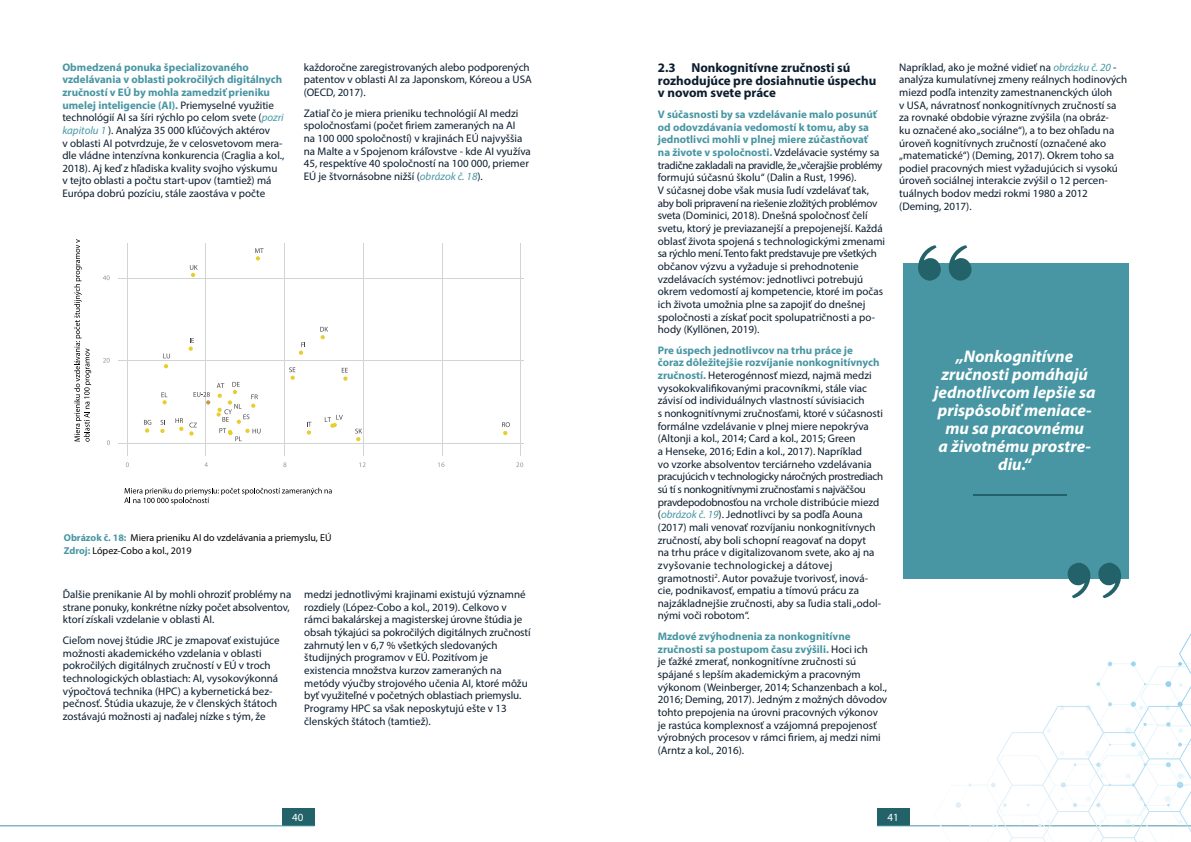
<style>
.page{position:relative;width:1191px;height:842px;background:#fff}
.page>*{position:absolute;margin:0;border:0;box-sizing:border-box;transform-origin:0 0}
.t1{font:italic 700 17px/18px "Myriad Pro";color:#fff;text-align:center}
.t2{font:700 13px/12.6px "Myriad Pro";color:#0b1d2e}
.t3{font:11px/12.6px "Myriad Pro";color:#0b1d2e}
.t4{font:11px "Myriad Pro";color:#fff}
.t5{font:10px/12.6px "Myriad Pro";color:#000}
.s1{font-weight:700;color:#4896a3}
.s2{font-style:italic;color:#4697a5}
</style>
<div class="page">
<div style="left:282px;top:809px;width:32px;height:17px;background:#246269"></div>
<hr style="left:0;top:825px;width:314px;height:1px;background:#4896a3">
<div style="left:877px;top:809px;width:33px;height:17px;background:#246269"></div>
<hr style="left:877px;top:825px;width:314px;height:1px;background:#4896a3">
<svg style="left:74px;top:239px;width:17px;height:203px"></svg>
<svg style="left:124px;top:488px;width:208px;height:17px"></svg>
<svg style="left:107px;top:440px;width:3px;height:5px"></svg>
<svg style="left:103px;top:358px;width:7px;height:5px"></svg>
<svg style="left:103px;top:275px;width:7px;height:5px"></svg>
<hr style="left:118px;top:443px;width:406px;height:1px;background:#d2d3d3">
<hr style="left:118px;top:360px;width:406px;height:1px;background:#d2d3d3">
<hr style="left:118px;top:278px;width:406px;height:1px;background:#d2d3d3">
<hr style="left:127px;top:244px;width:1px;height:212px;background:#d2d3d3">
<hr style="left:205px;top:244px;width:1px;height:212px;background:#d2d3d3">
<hr style="left:284px;top:244px;width:1px;height:212px;background:#d2d3d3">
<hr style="left:363px;top:244px;width:1px;height:212px;background:#d2d3d3">
<hr style="left:442px;top:244px;width:1px;height:212px;background:#d2d3d3">
<hr style="left:520px;top:244px;width:1px;height:212px;background:#d2d3d3">
<svg style="left:204px;top:462px;width:4px;height:5px"></svg>
<svg style="left:126px;top:462px;width:3px;height:5px"></svg>
<svg style="left:283px;top:462px;width:3px;height:5px"></svg>
<svg style="left:359px;top:462px;width:6px;height:5px"></svg>
<svg style="left:438px;top:462px;width:6px;height:5px"></svg>
<svg style="left:516px;top:462px;width:7px;height:5px"></svg>
<svg style="left:164px;top:364px;width:4px;height:4px"></svg>
<svg style="left:144px;top:420px;width:7px;height:13px"></svg>
<svg style="left:160px;top:420px;width:5px;height:13px"></svg>
<svg style="left:175px;top:418px;width:8px;height:13px"></svg>
<svg style="left:189px;top:423px;width:8px;height:13px"></svg>
<svg style="left:161px;top:392px;width:6px;height:12px"></svg>
<svg style="left:163px;top:354px;width:7px;height:4px"></svg>
<svg style="left:189px;top:338px;width:5px;height:13px"></svg>
<svg style="left:320px;top:327px;width:8px;height:12px"></svg>
<svg style="left:299px;top:342px;width:6px;height:13px"></svg>
<svg style="left:289px;top:367px;width:6px;height:13px"></svg>
<svg style="left:342px;top:368px;width:6px;height:13px"></svg>
<svg style="left:325px;top:415px;width:18px;height:13px"></svg>
<svg style="left:307px;top:422px;width:4px;height:13px"></svg>
<svg style="left:355px;top:429px;width:7px;height:12px"></svg>
<svg style="left:502px;top:422px;width:8px;height:13px"></svg>
<svg style="left:216px;top:382px;width:44px;height:59px"></svg>
<svg style="left:190px;top:265px;width:8px;height:12px"></svg>
<svg style="left:255px;top:248px;width:9px;height:12px"></svg>
<svg style="left:194px;top:392px;width:16px;height:12px"></svg>
<div style="left:902px;top:263px;width:226px;height:315px;background:#4896a3"></div>
<svg style="left:1067px;top:563px;width:54px;height:35px"></svg>
<svg style="left:918px;top:245px;width:53px;height:36px"></svg>
<hr style="left:973px;top:494px;width:93px;height:1px;background:#246269">
<svg style="left:923px;top:633px;width:268px;height:209px"></svg>
<p class="t3" style="left:62px;top:60px;width:223px"><span class="s1">Obmedzená ponuka špecializovaného vzdelávania v oblasti pokročilých digitálnych zručností v EÚ by mohla zamedziť prieniku umelej inteligencie (AI).</span> Priemyselné využitie technológií AI sa šíri rýchlo po celom svete (<span class="s2">pozri kapitolu 1</span> ). Analýza 35 000 kľúčových aktérov<br>v oblasti AI potvrdzuje, že v celosvetovom mera&shy;dle vládne intenzívna konkurencia (Craglia a kol., 2018). Aj keď z hľadiska kvality svojho výskumu v tejto oblasti a počtu start-upov (tamtiež) má Európa dobrú pozíciu, stále zaostáva v počte</p>
<p class="t3" style="left:304px;top:60px;width:230px">každoročne zaregistrovaných alebo podporených patentov v oblasti AI za Japonskom, Kóreou a USA (OECD, 2017).</p>
<p class="t3" style="left:304px;top:106px;width:229px">Zatiaľ čo je miera prieniku technológií AI medzi spoločnosťami (počet firiem zameraných na AI<br>na 100 000 spoločností) v krajinách EÚ najvyššia na Malte a v Spojenom kráľovstve - kde AI využíva 45, respektíve 40 spoločností na 100 000, priemer EÚ je štvornásobne nižší (<span class="s2">obrázok č. 18</span>).</p>
<p class="t5" style="left:64px;top:531px;width:269px"><span class="s1">Obrázok č. 18:</span> Miera prieniku AI do vzdelávania a priemyslu, EÚ<br><span class="s1">Zdroj:</span> López-Cobo a kol., 2019</p>
<p class="t3" style="left:63px;top:588px;width:230px">Ďalšie prenikanie AI by mohli ohroziť problémy na strane ponuky, konkrétne nízky počet absolventov, ktorí získali vzdelanie v oblasti AI.</p>
<p class="t3" style="left:63px;top:634px;width:218px">Cieľom novej štúdie JRC je zmapovať existujúce možnosti akademického vzdelania v oblasti pokročilých digitálnych zručností v EÚ v troch technologických oblastiach: AI, vysokovýkonná výpočtová technika (HPC) a kybernetická bez&shy;pečnosť. Štúdia ukazuje, že v členských štátoch zostávajú možnosti aj naďalej nízke s tým, že</p>
<p class="t3" style="left:304px;top:588px;width:228px">medzi jednotlivými krajinami existujú významné rozdiely (López-Cobo a kol., 2019). Celkovo v rámci bakalárskej a magisterskej úrovne štúdia je obsah týkajúci sa pokročilých digitálnych zručností zahrnutý len v 6,7 % všetkých sledovaných študijných programov v EÚ. Pozitívom je existencia množstva kurzov zameraných na metódy výučby strojového učenia AI, ktoré môžu byť využiteľné v početných oblastiach priemyslu.<br>Programy HPC sa však neposkytujú ešte v 13 členských štátoch (tamtiež).</p>
<p class="t2" style="left:658px;top:61px;width:220px">2.3 Nonkognitívne zručnosti sú rozhodujúce pre dosiahnutie úspechu v novom svete práce</p>
<p class="t3" style="left:658px;top:108px;width:229px"><span class="s1">V súčasnosti by sa vzdelávanie malo posunúť od odovzdávania vedomostí k tomu, aby sa jednotlivci mohli v plnej miere zúčastňovať<br>na živote v spoločnosti.</span> Vzdelávacie systémy sa tradične zakladali na pravidle, že „včerajšie problémy formujú súčasnú školu“ (Dalin a Rust, 1996).<br>V súčasnej dobe však musia ľudí vzdelávať tak, aby boli pripravení na riešenie zložitých problémov sveta (Dominici, 2018). Dnešná spoločnosť čelí svetu, ktorý je previazanejší a prepojenejší. Každá oblasť života spojená s technologickými zmenami sa rýchlo mení. Tento fakt predstavuje pre všetkých občanov výzvu a vyžaduje si prehodnotenie vzdelávacích systémov: jednotlivci potrebujú okrem vedomostí aj kompetencie, ktoré im počas ich života umožnia plne sa zapojiť do dnešnej spoločnosti a získať pocit spolupatričnosti a po&shy;hody (Kyllönen, 2019).</p>
<p class="t3" style="left:658px;top:344px;width:227px"><span class="s1">Pre úspech jednotlivcov na trhu práce je<br>čoraz dôležitejšie rozvíjanie nonkognitívnych zručností.</span> Heterogénnosť miezd, najmä medzi vysokokvalifikovanými pracovníkmi, stále viac závisí od individuálnych vlastností súvisiacich<br>s nonkognitívnymi zručnosťami, ktoré v súčasnosti formálne vzdelávanie v plnej miere nepokrýva (Altonji a kol., 2014; Card a kol., 2015; Green<br>a Henseke, 2016; Edin a kol., 2017). Napríklad<br>vo vzorke absolventov terciárneho vzdelávania pracujúcich v technologicky náročných prostrediach sú tí s nonkognitívnymi zručnosťami s najväčšou pravdepodobnosťou na vrchole distribúcie miezd (<span class="s2">obrázok č. 19</span>). Jednotlivci by sa podľa Aouna (2017) mali venovať rozvíjaniu nonkognitívnych zručností, aby boli schopní reagovať na dopyt<br>na trhu práce v digitalizovanom svete, ako aj na zvyšovanie technologickej a dátovej gramotnosti<sup>2</sup>. Autor považuje tvorivosť, inová&shy;cie, podnikavosť, empatiu a tímovú prácu za najzákladnejšie zručnosti, aby sa ľudia stali „odol&shy;nými voči robotom“.</p>
<p class="t3" style="left:658px;top:630px;width:231px"><span class="s1">Mzdové zvýhodnenia za nonkognitívne zručnosti sa postupom času zvýšili.</span> Hoci ich<br>je ťažké zmerať, nonkognitívne zručnosti sú spájané s lepším akademickým a pracovným výkonom (Weinberger, 2014; Schanzenbach a kol., 2016; Deming, 2017). Jedným z možných dôvodov tohto prepojenia na úrovni pracovných výkonov je rastúca komplexnosť a vzájomná prepojenosť výrobných procesov v rámci firiem, aj medzi nimi (Arntz a kol., 2016).</p>
<p class="t3" style="left:899px;top:60px;width:229px">Napríklad, ako je možné vidieť na <span class="s2">obrázku č. 20</span> - analýza kumulatívnej zmeny reálnych hodinových miezd podľa intenzity zamestnanenckých úloh<br>v USA, návratnosť nonkognitívnych zručností sa za rovnaké obdobie výrazne zvýšila (na obráz-<br>ku označené ako „sociálne“), a to bez ohľadu na úroveň kognitívnych zručností (označené ako „matematické“) (Deming, 2017). Okrem toho sa podiel pracovných miest vyžadujúcich si vysokú úroveň sociálnej interakcie zvýšil o 12 percen&shy;tuálnych bodov medzi rokmi 1980 a 2012 (Deming, 2017).</p>
<h1 class="t1" style="left:934px;top:347px;width:163px">„Nonkognitívne zručnosti pomáhajú jednotlivcom lepšie sa prispôsobiť meniace&shy;mu sa pracovnému<br>a životnému prostre&shy;diu.“</h1>
<p class="t4" style="left:292px;top:810px;width:13px">40</p>
<p class="t4" style="left:887px;top:810px;width:13px">41</p>
</div>
